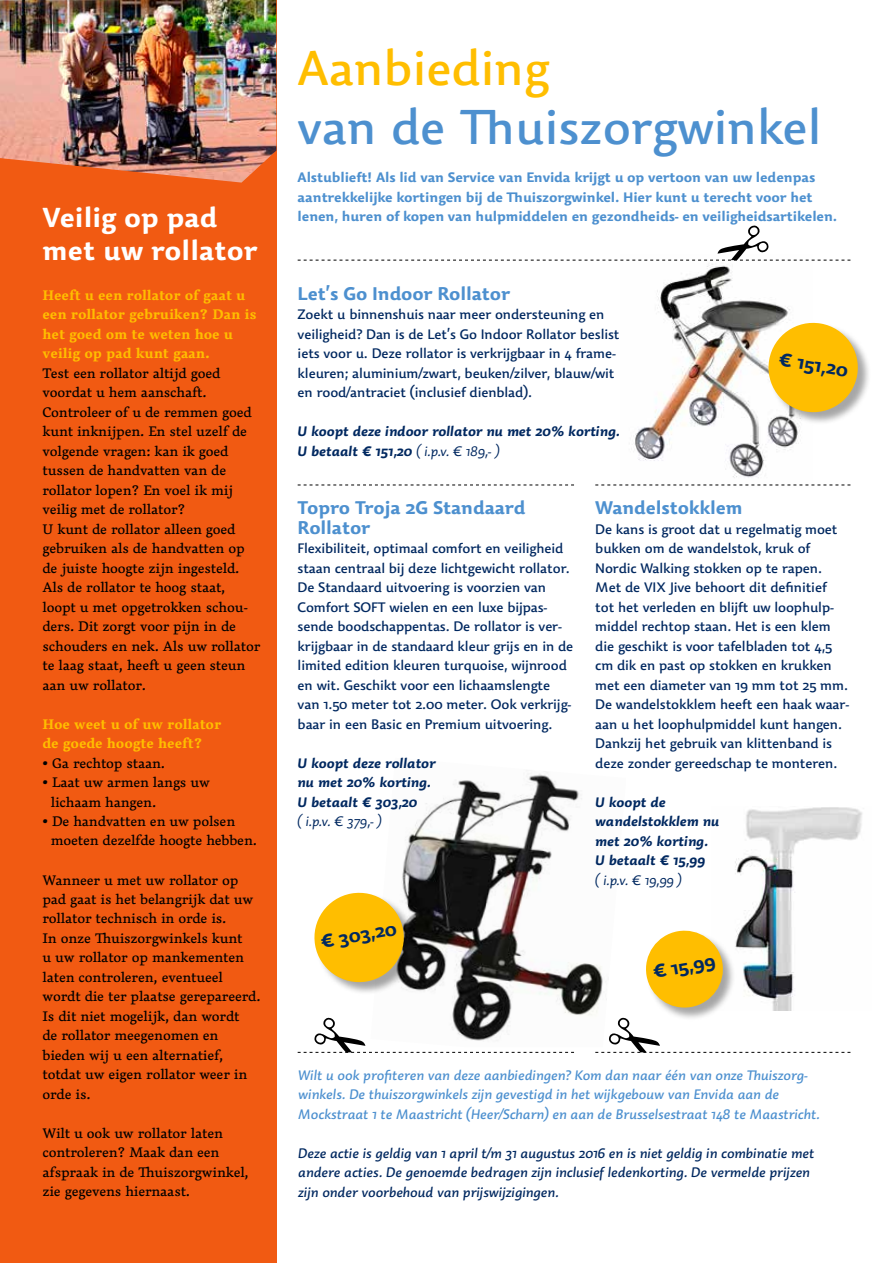
<style>
.page{position:relative;width:893px;height:1263px;background:#fff}
.page>*{position:absolute;margin:0;border:0;box-sizing:border-box;transform-origin:0 0}
.t1{font:500 48px "Dederon SDOT";color:#4d90cf}
.t2{font:500 48px "Dederon SDOT";color:#ffbe00}
.t3{font:700 27px/33px "Dederon SDOT";color:#fff}
.t4{font:700 18px/19.5px "Dederon SDOT";letter-spacing:-.01em;color:#4d90cf}
.t5{font:700 18px "Dederon SDOT";color:#002860}
.t6{font:500 13.5px/19.5px "Dederon SDOT";letter-spacing:-.01em;color:#002860}
.t7{font:500 13.5px/19.5px "Dederon DOT";letter-spacing:-.015em;color:#000}
.t8{font:italic 500 13.5px/19.5px "Dederon SDOT";letter-spacing:-.01em;color:#4d90cf}
.t9{font:700 13.5px/19.5px "Dederon SDOT";letter-spacing:-.01em;color:#4d90cf}
.t10{font:italic 500 13.5px/19.5px "Dederon SDOT";letter-spacing:-.01em;color:#002860}
.t11{font:italic 700 13.5px/19.5px "Dederon SDOT";letter-spacing:-.01em;color:#002860}
.t12{font:700 13.5px/19.5px "Dederon DOT";letter-spacing:-.01em;color:#ffbe00}
.t13{font:italic 300 13.5px "Dederon SLOT";letter-spacing:-.01em;color:#002860}
.s1{font-family:"Dederon SLOT";font-weight:300}
</style>
<div class="page">
<img style="left:735px;top:807px;width:128px;height:204px">
<img style="left:620px;top:264px;width:192px;height:221px">
<img style="left:402px;top:772px;width:222px;height:246px">
<svg style="left:298px;top:225px;width:552px;height:36px"></svg>
<svg style="left:298px;top:485px;width:276px;height:1px"></svg>
<svg style="left:595px;top:485px;width:255px;height:1px"></svg>
<div style="left:769px;top:323px;width:102px;height:102px;background:#000;opacity:.35"></div>
<svg style="left:765px;top:319px;width:96px;height:97px"></svg>
<div style="left:315px;top:893px;width:102px;height:102px;background:#000;opacity:.35"></div>
<svg style="left:314px;top:889px;width:93px;height:97px"></svg>
<div style="left:0;top:0;width:276px;height:1263px;background:#f15a12"></div>
<div style="left:646px;top:931px;width:90px;height:90px;background:#000;opacity:.35"></div>
<svg style="left:646px;top:930px;width:80px;height:81px"></svg>
<img style="left:0;top:0;width:276px;height:183px">
<svg style="left:298px;top:1018px;width:276px;height:35px"></svg>
<svg style="left:595px;top:1018px;width:255px;height:35px"></svg>
<h2 class="t3" style="left:43px;top:201px;width:216px">Veilig op pad met uw rollator</h2>
<p class="t12" style="left:43px;top:285px;width:216px">Heeft u een rollator of gaat u een rollator gebruiken? Dan is het goed om te weten hoe u veilig op pad kunt gaan.</p>
<p class="t7" style="left:43px;top:363px;width:219px">Test een rollator altijd goed voordat u hem aanschaft.<br>Controleer of u de remmen goed kunt inknijpen. En stel uzelf de volgende vragen: kan ik goed tussen de handvatten van de rollator lopen? En voel ik mij veilig met de rollator?<br>U kunt de rollator alleen goed gebruiken als de handvatten op de juiste hoogte zijn ingesteld.<br>Als de rollator te hoog staat, loopt u met opgetrokken schou&shy;ders. Dit zorgt voor pijn in de schouders en nek. Als uw rollator te laag staat, heeft u geen steun aan uw rollator.</p>
<p class="t12" style="left:43px;top:714px;width:180px">Hoe weet u of uw rollator de goede hoogte heeft?</p>
<p class="t7" style="left:43px;top:753px;width:124px">• Ga rechtop staan.</p>
<p class="t7" style="left:51px;top:772px;width:161px;text-indent:-8px">• Laat uw armen langs uw lichaam hangen.</p>
<p class="t7" style="left:51px;top:811px;width:208px;text-indent:-8px">• De handvatten en uw polsen moeten dezelfde hoogte hebben.</p>
<p class="t7" style="left:43px;top:870px;width:220px">Wanneer u met uw rollator op pad gaat is het belangrijk dat uw rollator technisch in orde is.<br>In onze Thuiszorgwinkels kunt<br>u uw rollator op mankementen laten controleren, eventueel wordt die ter plaatse gerepareerd.<br>Is dit niet mogelijk, dan wordt<br>de rollator meegenomen en bieden wij u een alternatief, totdat uw eigen rollator weer in orde is.</p>
<p class="t7" style="left:43px;top:1123px;width:208px">Wilt u ook uw rollator laten controleren? Maak dan een afspraak in de Thuiszorgwinkel, zie gegevens hiernaast.</p>
<h1 class="t2" style="left:298px;top:40px;width:253px">Aanbieding</h1>
<h1 class="t1" style="left:298px;top:98px;width:525px">van de Thuiszorgwinkel</h1>
<p class="t9" style="left:298px;top:168px;width:541px">Alstublieft! Als lid van Service van Envida krijgt u op vertoon van uw ledenpas aantrekkelijke kortingen bij de Thuiszorgwinkel. Hier kunt u terecht voor het lenen, huren of kopen van hulpmiddelen en gezondheids- en veiligheidsartikelen.</p>
<h3 class="t4" style="left:298px;top:283px;width:214px">Let’s Go Indoor Rollator</h3>
<p class="t6" style="left:298px;top:305px;width:323px">Zoekt u binnenshuis naar meer ondersteuning en veiligheid? Dan is de Let’s Go Indoor Rollator beslist iets voor u. Deze rollator is verkrijgbaar in 4 frame&shy;kleuren; aluminium/zwart, beuken/zilver, blauw/wit en rood/antraciet (inclusief dienblad).</p>
<p class="t11" style="left:298px;top:421px;width:324px">U koopt deze indoor rollator nu met 20% korting.<br>U betaalt € 151,20 <span class="s1">( i.p.v. € 189,- )</span></p>
<h3 class="t5" style="left:781px;top:348px;width:72px;rotate:10deg">€ 151,20</h3>
<h3 class="t4" style="left:298px;top:498px;width:230px">Topro Troja 2G Standaard<br>Rollator</h3>
<p class="t6" style="left:298px;top:539px;width:277px">Flexibiliteit, optimaal comfort en veiligheid staan centraal bij deze lichtgewicht rollator.<br>De Standaard uitvoering is voorzien van Comfort SOFT wielen en een luxe bijpas&shy;sende boodschappentas. De rollator is ver&shy;krijgbaar in de standaard kleur grijs en in de limited edition kleuren turquoise, wijnrood en wit. Geschikt voor een lichaamslengte van 1.50 meter tot 2.00 meter. Ook verkrijg&shy;baar in een Basic en Premium uitvoering.</p>
<p class="t11" style="left:298px;top:753px;width:140px">U koopt deze rollator nu met 20% korting.<br>U betaalt € 303,20</p>
<p class="t13" style="left:298px;top:813px;width:86px">( i.p.v. € 379,- )</p>
<h3 class="t5" style="left:319px;top:930px;width:79px;rotate:-10deg">€ 303,20</h3>
<h3 class="t4" style="left:595px;top:498px;width:149px">Wandelstokklem</h3>
<p class="t6" style="left:595px;top:519px;width:255px">De kans is groot dat u regelmatig moet bukken om de wandelstok, kruk of Nordic Walking stokken op te rapen.<br>Met de VIX Jive behoort dit definitief<br>tot het verleden en blijft uw loophulp&shy;middel rechtop staan. Het is een klem die geschikt is voor tafelbladen tot 4,5 cm dik en past op stokken en krukken met een diameter van 19 mm tot 25 mm.<br>De wandelstokklem heeft een haak waar&shy;aan u het loophulpmiddel kunt hangen.<br>Dankzij het gebruik van klittenband is deze zonder gereedschap te monteren.</p>
<p class="t11" style="left:595px;top:792px;width:126px">U koopt de wandelstokklem nu met 20% korting.<br>U betaalt € 15,99</p>
<p class="t13" style="left:595px;top:872px;width:88px">( i.p.v. € 19,99 )</p>
<h3 class="t5" style="left:651px;top:961px;width:65px;rotate:-10deg">€ 15,99</h3>
<p class="t8" style="left:298px;top:1065px;width:523px">Wilt u ook profiteren van deze aanbiedingen? Kom dan naar één van onze Thuiszorg&shy;winkels. De thuiszorgwinkels zijn gevestigd in het wijkgebouw van Envida aan de<br>Mockstraat 1 te Maastricht (Heer/Scharn) en aan de Brusselsestraat 148 te Maastricht.</p>
<p class="t10" style="left:298px;top:1143px;width:518px">Deze actie is geldig van 1 april t/m 31 augustus 2016 en is niet geldig in combinatie met andere acties. De genoemde bedragen zijn inclusief ledenkorting. De vermelde prijzen zijn onder voorbehoud van prijswijzigingen.</p>
</div>
